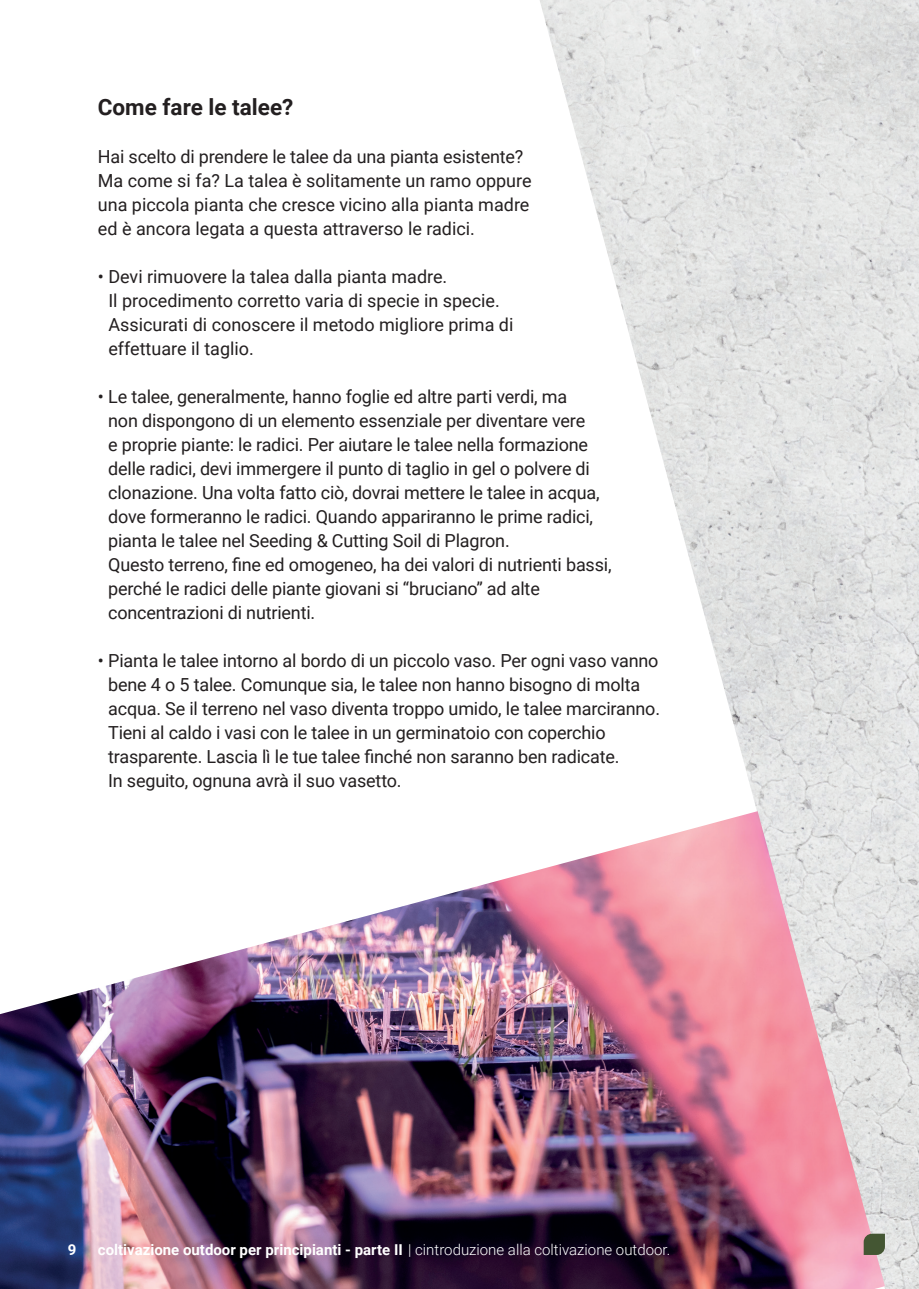
<style>
.page{position:relative;width:919px;height:1289px;background:#fff}
.page>*{position:absolute;margin:0;border:0;box-sizing:border-box;transform-origin:0 0}
.t1{font:700 22.5px "Roboto";color:#231f20}
.t2{font:18px/24px "Roboto";letter-spacing:-.01em;color:#231f20}
.t3{font:700 15px "Roboto";color:#fff}
.s1{font-weight:300}
</style>
<div class="page">
<img style="left:884px;top:0;width:34px;height:1288px">
<svg style="left:540px;top:0;width:344px;height:811px;fill:#e6e7e6"></svg>
<img style="left:0;top:811px;width:884px;height:477px">
<svg style="left:863px;top:1233px;width:21px;height:21px"></svg>
<p class="t1" style="left:98px;top:91px;width:197px">Come fare le talee?</p>
<p class="t2" style="left:98px;top:144px;width:435px">Hai scelto di prendere le talee da una pianta esistente?<br>Ma come si fa? La talea è solitamente un ramo oppure una piccola pianta che cresce vicino alla pianta madre ed è ancora legata a questa attraverso le radici.</p>
<p class="t2" style="left:108px;top:264px;width:406px;text-indent:-11px">• Devi rimuovere la talea dalla pianta madre.<br>Il procedimento corretto varia di specie in specie.<br>Assicurati di conoscere il metodo migliore prima di effettuare il taglio.</p>
<p class="t2" style="left:108px;top:384px;width:505px;text-indent:-10px">• Le talee, generalmente, hanno foglie ed altre parti verdi, ma<br>non dispongono di un elemento essenziale per diventare vere<br>e proprie piante: le radici. Per aiutare le talee nella formazione delle radici, devi immergere il punto di taglio in gel o polvere di clonazione. Una volta fatto ciò, dovrai mettere le talee in acqua, dove formeranno le radici. Quando appariranno le prime radici, pianta le talee nel Seeding &amp; Cutting Soil di Plagron.<br>Questo terreno, fine ed omogeneo, ha dei valori di nutrienti bassi, perché le radici delle piante giovani si “bruciano” ad alte concentrazioni di nutrienti.</p>
<p class="t2" style="left:108px;top:648px;width:553px;text-indent:-10px">• Pianta le talee intorno al bordo di un piccolo vaso. Per ogni vaso vanno bene 4 o 5 talee. Comunque sia, le talee non hanno bisogno di molta acqua. Se il terreno nel vaso diventa troppo umido, le talee marciranno.<br>Tieni al caldo i vasi con le talee in un germinatoio con coperchio trasparente. Lascia lì le tue talee finché non saranno ben radicate.<br>In seguito, ognuna avrà il suo vasetto.</p>
<p class="t3" style="left:68px;top:1238px;width:10px">9</p>
<p class="t3" style="left:98px;top:1238px;width:574px">coltivazione outdoor per principianti - parte II <span class="s1">| cintroduzione alla coltivazione outdoor.</span></p>
</div>
